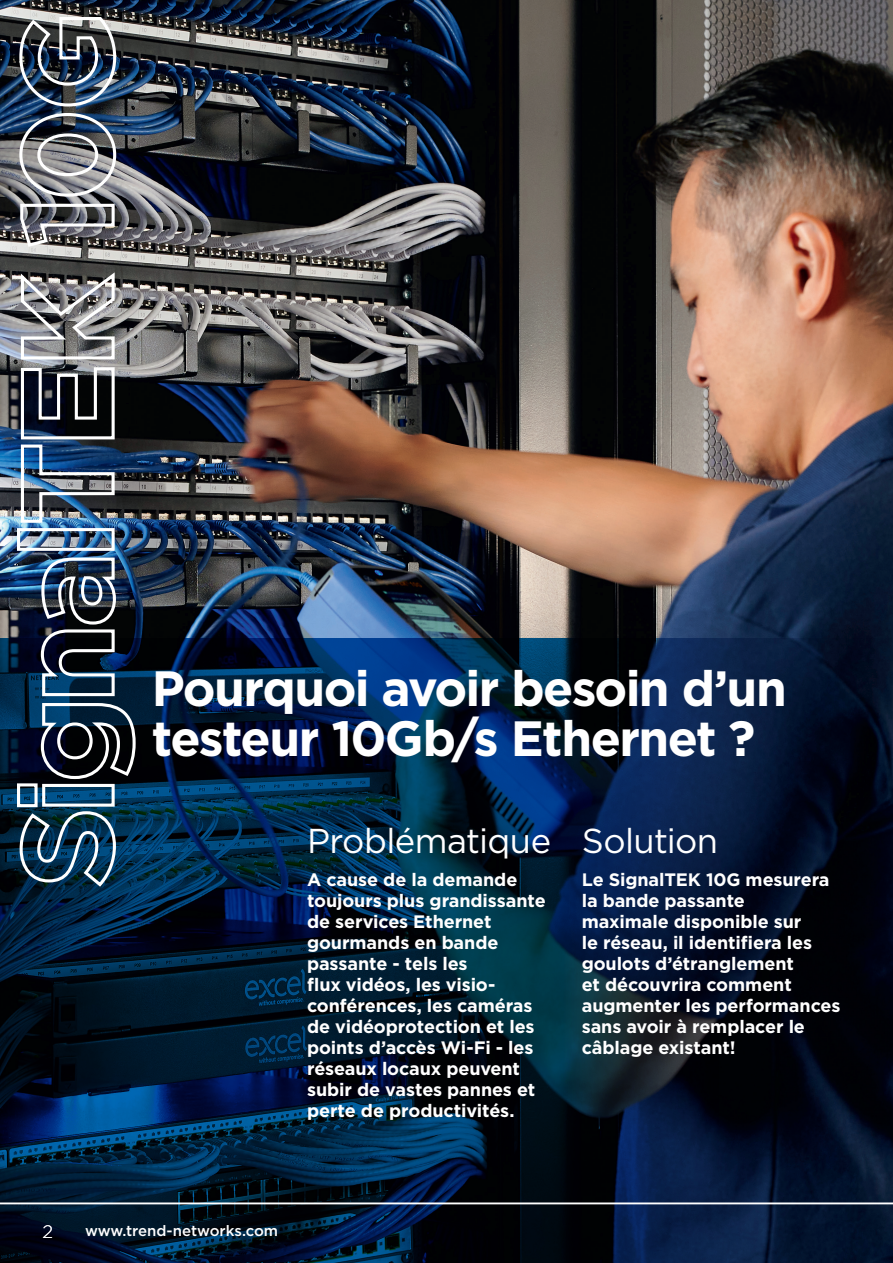
<style>
.page{position:relative;width:893px;height:1263px;background:#fff}
.page>*{position:absolute;margin:0;border:0;box-sizing:border-box;transform-origin:0 0}
.t1{font:700 49.5px/49.5px "Gotham";letter-spacing:-.035em;color:#fff}
.Body{font:34.5px "Gotham";letter-spacing:-.015em;color:#fff}
.Body-2{font:700 18px/21px "Gotham";letter-spacing:-.005em;color:#fff}
.t2{font:300 18px "Gotham";color:#fff}
.t3{font:500 15px "Gotham";color:#fff}
</style>
<div class="page">
<img style="left:0;top:0;width:893px;height:638px">
<svg style="left:0;top:638px;width:893px;height:625px;background:#021a35"></svg>
<img style="left:17px;top:17px;width:119px;height:870px">
<hr style="left:0;top:1203px;width:893px;height:1px;background:#fff">
<h2 class="t1" style="left:152px;top:663px;width:636px">Pourquoi avoir besoin d’un testeur 10Gb/s Ethernet ?</h2>
<p class="Body" style="left:307px;top:818px;width:245px">Problématique</p>
<p class="Body-2" style="left:307px;top:869px;width:240px">A cause de la demande toujours plus grandissante de services Ethernet gourmands en bande passante - tels les<br>flux vidéos, les visio&shy;conférences, les caméras de vidéoprotection et les points d’accès Wi-Fi - les réseaux locaux peuvent subir de vastes pannes et perte de productivités.</p>
<p class="Body" style="left:582px;top:818px;width:138px">Solution</p>
<p class="Body-2" style="left:582px;top:869px;width:260px">Le SignalTEK 10G mesurera la bande passante<br>maximale disponible sur<br>le réseau, il identifiera les goulots d’étranglement<br>et découvrira comment augmenter les performances sans avoir à remplacer le câblage existant!</p>
<p class="t2" style="left:43px;top:1220px;width:12px">2</p>
<p class="t3" style="left:85px;top:1221px;width:195px">www.trend-networks.com</p>
</div>
